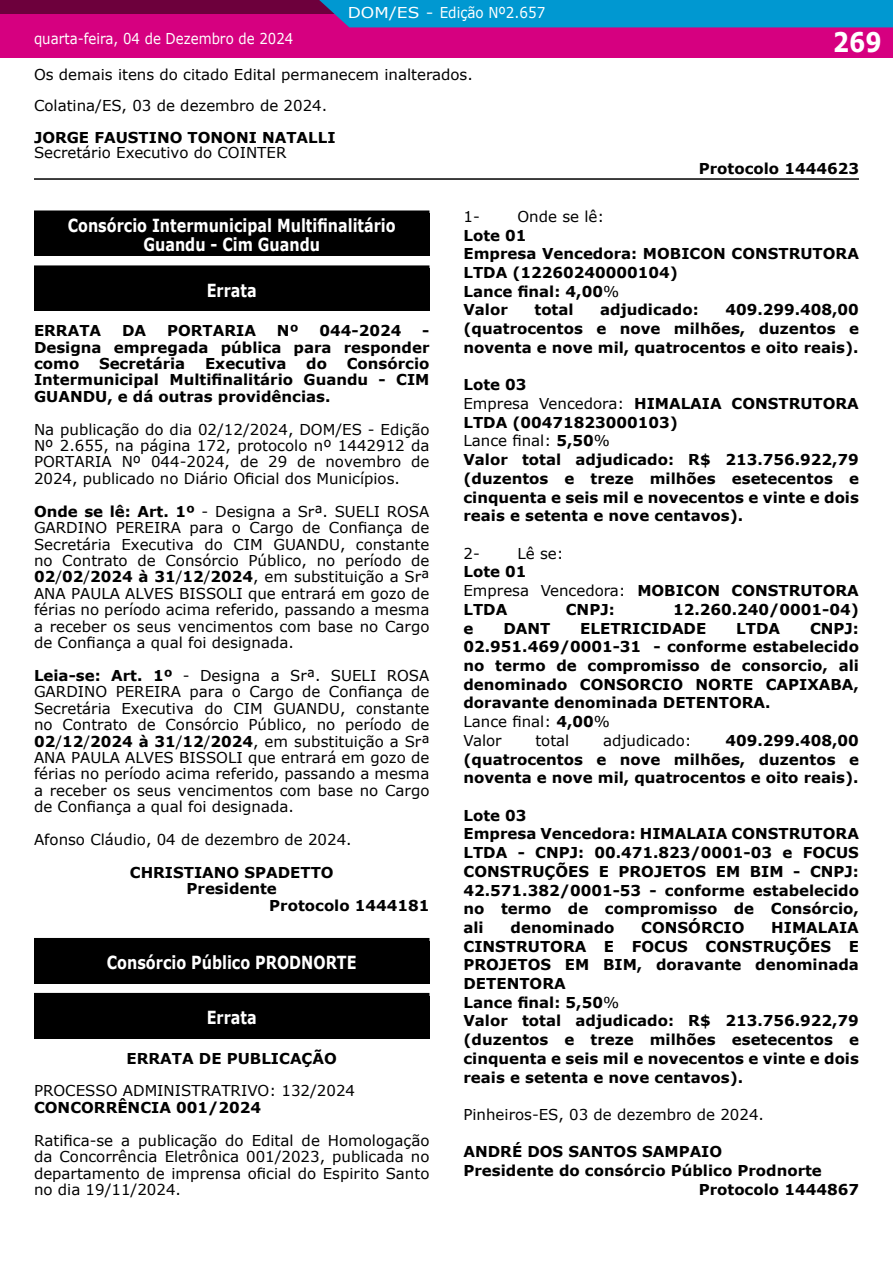
<style>
.page{position:relative;width:893px;height:1263px;background:#fff}
.page>*{position:absolute;margin:0;border:0;box-sizing:border-box;transform-origin:0 0}
.t1{font:700 27px "Verdana";color:#fff;scale:.85 1}
.t2{font:700 18px/19.5px "Verdana";color:#fff;text-align:center;scale:.8 1}
.t3{font:700 15px/18.8px "Verdana";color:#000}
.t4{font:15px/16.4px "Verdana";color:#000;text-align:justify}
.t5{font:15px "Verdana";color:#fff;scale:.89 1}
.t6{font:15px "Verdana";color:#fff;scale:1.14 1}
.s1{font-weight:700}
.s2{font-weight:400}
</style>
<div class="page">
<div style="left:1px;top:0;width:892px;height:57px;background:#d60080"></div>
<div style="left:1px;top:0;width:892px;height:14px;background:#6d003c"></div>
<div style="left:319px;top:0;width:574px;height:27px;background:#0098d1"></div>
<hr style="left:0;top:0;width:1px;height:57px;background:#d60080">
<svg style="left:0;top:0;width:1px;height:14px"></svg>
<div style="left:34px;top:213px;width:395px;height:43px;background:#000"></div>
<div style="left:34px;top:210px;width:395px;height:6px;background:#000"></div>
<div style="left:34px;top:268px;width:395px;height:43px;background:#000"></div>
<div style="left:34px;top:265px;width:395px;height:6px;background:#000"></div>
<div style="left:34px;top:941px;width:395px;height:42px;background:#000"></div>
<div style="left:34px;top:938px;width:395px;height:6px;background:#000"></div>
<div style="left:34px;top:996px;width:395px;height:42px;background:#000"></div>
<div style="left:34px;top:993px;width:395px;height:6px;background:#000"></div>
<hr style="left:34px;top:178px;width:825px;height:2px;background:#000">
<p class="t5" style="left:34px;top:28px;width:293px">quarta-feira, 04 de Dezembro de 2024</p>
<p class="t6" style="left:348px;top:2px;width:175px">DOM/ES - Edição Nº2.657</p>
<p class="t4" style="left:34px;top:58px;width:440px;line-height:31.5px">Os demais itens do citado Edital permanecem inalterados.<br>Colatina/ES, 03 de dezembro de 2024.</p>
<p class="t3" style="left:34px;top:127px;width:303px">JORGE FAUSTINO TONONI NATALLI</p>
<p class="t4" style="left:34px;top:144px;width:254px">Secretário Executivo do COINTER</p>
<h1 class="t1" style="left:833px;top:23px;width:59px">269</h1>
<p class="t3" style="left:699px;top:159px;width:162px">Protocolo 1444623</p>
<p class="t2" style="left:68px;top:215px;width:412px">Consórcio Intermunicipal Multifinalitário<br>Guandu - Cim Guandu</p>
<p class="t2" style="left:207px;top:280px;width:64px">Errata</p>
<p class="t3" style="left:34px;top:321px;width:69px">ERRATA</p>
<p class="t3" style="left:122px;top:321px;width:26px">DA</p>
<p class="t3" style="left:167px;top:321px;width:90px">PORTARIA</p>
<p class="t3" style="left:277px;top:321px;width:23px">Nº</p>
<p class="t3" style="left:319px;top:321px;width:83px">044-2024</p>
<p class="t3" style="left:34px;top:322px;width:397px;line-height:16.4px;text-align:justify;text-indent:388px">- Designa empregada pública para responder como</p>
<p class="t3" style="left:34px;top:355px;width:397px;line-height:16.4px;text-align:justify;text-indent:313px">Consórcio Intermunicipal Multifinalitário Guandu - CIM GUANDU, e dá outras providências.</p>
<p class="t4" style="left:34px;top:421px;width:397px">Na publicação do dia 02/12/2024, DOM/ES - Edição Nº 2.655, na página 172, protocolo nº 1442912 da PORTARIA Nº 044-2024, de 29 de novembro de 2024, publicado no Diário Oficial dos Municípios.</p>
<p class="t4" style="left:34px;top:503px;width:397px"><span class="s1">Onde se lê: Art. 1º</span> - Designa a Srª. SUELI ROSA GARDINO PEREIRA para o Cargo de Confiança de Secretária Executiva do CIM GUANDU, constante no Contrato de Consórcio Público, no período de <span class="s1">02</span>/<span class="s1">02</span>/<span class="s1">2024 à 31</span>/<span class="s1">12</span>/<span class="s1">2024</span>, em substituição a Srª ANA PAULA ALVES BISSOLI que entrará em gozo de férias no período acima referido, passando a mesma a receber os seus vencimentos com base no Cargo de Confiança a qual foi designada.</p>
<p class="t4" style="left:34px;top:667px;width:397px"><span class="s1">Leia-se: Art. 1º</span> - Designa a Srª. SUELI ROSA GARDINO PEREIRA para o Cargo de Confiança de Secretária Executiva do CIM GUANDU, constante no Contrato de Consórcio Público, no período de <span class="s1">02</span>/<span class="s1">12</span>/<span class="s1">2024 à 31</span>/<span class="s1">12</span>/<span class="s1">2024</span>, em substituição a Srª ANA PAULA ALVES BISSOLI que entrará em gozo de férias no período acima referido, passando a mesma a receber os seus vencimentos com base no Cargo de Confiança a qual foi designada.</p>
<p class="t4" style="left:34px;top:831px;width:319px">Afonso Cláudio, 04 de dezembro de 2024.</p>
<p class="t3" style="left:130px;top:863px;width:205px">CHRISTIANO SPADETTO</p>
<p class="t3" style="left:187px;top:879px;width:92px">Presidente</p>
<p class="t3" style="left:269px;top:895px;width:162px">Protocolo 1444181</p>
<p class="t3" style="left:99px;top:354px;width:88px">Secretária</p>
<p class="t3" style="left:205px;top:354px;width:83px">Executiva</p>
<p class="t3" style="left:306px;top:354px;width:22px">do</p>
<p class="t2" style="left:107px;top:952px;width:314px">Consórcio Público PRODNORTE</p>
<p class="t2" style="left:207px;top:1007px;width:64px">Errata</p>
<p class="t3" style="left:127px;top:1048px;width:212px">ERRATA DE PUBLICAÇÃO</p>
<p class="t4" style="left:34px;top:1083px;width:323px">PROCESSO ADMINISTRATRIVO: 132/2024</p>
<p class="t3" style="left:34px;top:1098px;width:229px">CONCORRÊNCIA 001/2024</p>
<p class="t4" style="left:34px;top:1132px;width:397px">Ratifica-se a publicação do Edital de Homologação da Concorrência Eletrônica 001/2023, publicada no departamento de imprensa oficial do Espirito Santo no dia 19/11/2024.</p>
<p class="t4" style="left:463px;top:208px;width:18px">1-</p>
<p class="t4" style="left:517px;top:208px;width:88px">Onde se lê:</p>
<p class="t3" style="left:463px;top:225px;width:397px">Lote 01<br>Empresa Vencedora: MOBICON CONSTRUTORA<br>LTDA (12260240000104)<br>Lance final: 4,00<span class="s2">%<br></span>Valor</p>
<p class="t3" style="left:534px;top:300px;width:41px">total</p>
<p class="t3" style="left:600px;top:300px;width:100px">adjudicado:</p>
<p class="t3" style="left:463px;top:300px;width:397px;text-align:justify;text-indent:262px">409.299.408,00 (quatrocentos e nove milhões, duzentos e noventa e nove mil, quatrocentos e oito reais).</p>
<p class="t3" style="left:463px;top:375px;width:397px">Lote 03<br><span class="s2">Empresa Vencedora:</span> HIMALAIA CONSTRUTORA<br>LTDA (00471823000103)<br><span class="s2">Lance final:</span> 5,50<span class="s2">%<br></span>Valor total adjudicado: R$ 213.756.922,79 (duzentos e treze milhões esetecentos e cinquenta e seis mil e novecentos e vinte e dois reais e setenta e nove centavos).</p>
<p class="t4" style="left:463px;top:545px;width:18px">2-</p>
<p class="t4" style="left:517px;top:545px;width:48px">Lê se:</p>
<p class="t3" style="left:463px;top:562px;width:397px">Lote 01<br><span class="s2">Empresa Vencedora:</span> MOBICON CONSTRUTORA<br>LTDA</p>
<p class="t3" style="left:566px;top:600px;width:50px">CNPJ:</p>
<p class="t3" style="left:673px;top:600px;width:187px">12.260.240/0001-04)</p>
<p class="t3" style="left:463px;top:618px;width:397px;text-indent:347px">CNPJ:<br>02.951.469/0001-31 - conforme estabelecido no termo de compromisso de consorcio, ali denominado CONSORCIO NORTE CAPIXABA, doravante denominada DETENTORA.<br><span class="s2">Lance final:</span> 4,00<span class="s2">%<br>Valor</span></p>
<p class="t3" style="left:463px;top:618px;width:11px">e</p>
<p class="t3" style="left:503px;top:618px;width:49px">DANT</p>
<p class="t3" style="left:580px;top:618px;width:128px">ELETRICIDADE</p>
<p class="t3" style="left:736px;top:618px;width:45px">LTDA</p>
<p class="t4" style="left:535px;top:732px;width:36px">total</p>
<p class="t4" style="left:603px;top:732px;width:90px">adjudicado:</p>
<p class="t3" style="left:463px;top:731px;width:397px;text-align:justify;text-indent:262px">409.299.408,00 (quatrocentos e nove milhões, duzentos e noventa e nove mil, quatrocentos e oito reais).</p>
<p class="t3" style="left:463px;top:805px;width:397px">Lote 03<br>Empresa Vencedora: HIMALAIA CONSTRUTORA<br>LTDA - CNPJ: 00.471.823/0001-03 e FOCUS<br>CONSTRUÇÕES E PROJETOS EM BIM - CNPJ:<br>42.571.382/0001-53 - conforme estabelecido no termo de compromisso de Consórcio, ali</p>
<p class="t3" style="left:511px;top:918px;width:105px">denominado</p>
<p class="t3" style="left:641px;top:918px;width:105px">CONSÓRCIO</p>
<p class="t3" style="left:463px;top:918px;width:397px;text-indent:308px">HIMALAIA<br>CINSTRUTORA E FOCUS CONSTRUÇÕES E<br>PROJETOS EM BIM, doravante denominada<br>DETENTORA<br>Lance final: 5,50<span class="s2">%<br></span>Valor total adjudicado: R$ 213.756.922,79 (duzentos e treze milhões esetecentos e cinquenta e seis mil e novecentos e vinte e dois reais e setenta e nove centavos).</p>
<p class="t4" style="left:463px;top:1106px;width:302px">Pinheiros-ES, 03 de dezembro de 2024.</p>
<p class="t3" style="left:463px;top:1142px;width:260px">ANDRÉ DOS SANTOS SAMPAIO</p>
<p class="t3" style="left:463px;top:1161px;width:360px">Presidente do consórcio Público Prodnorte</p>
<p class="t3" style="left:699px;top:1180px;width:162px">Protocolo 1444867</p>
</div>
